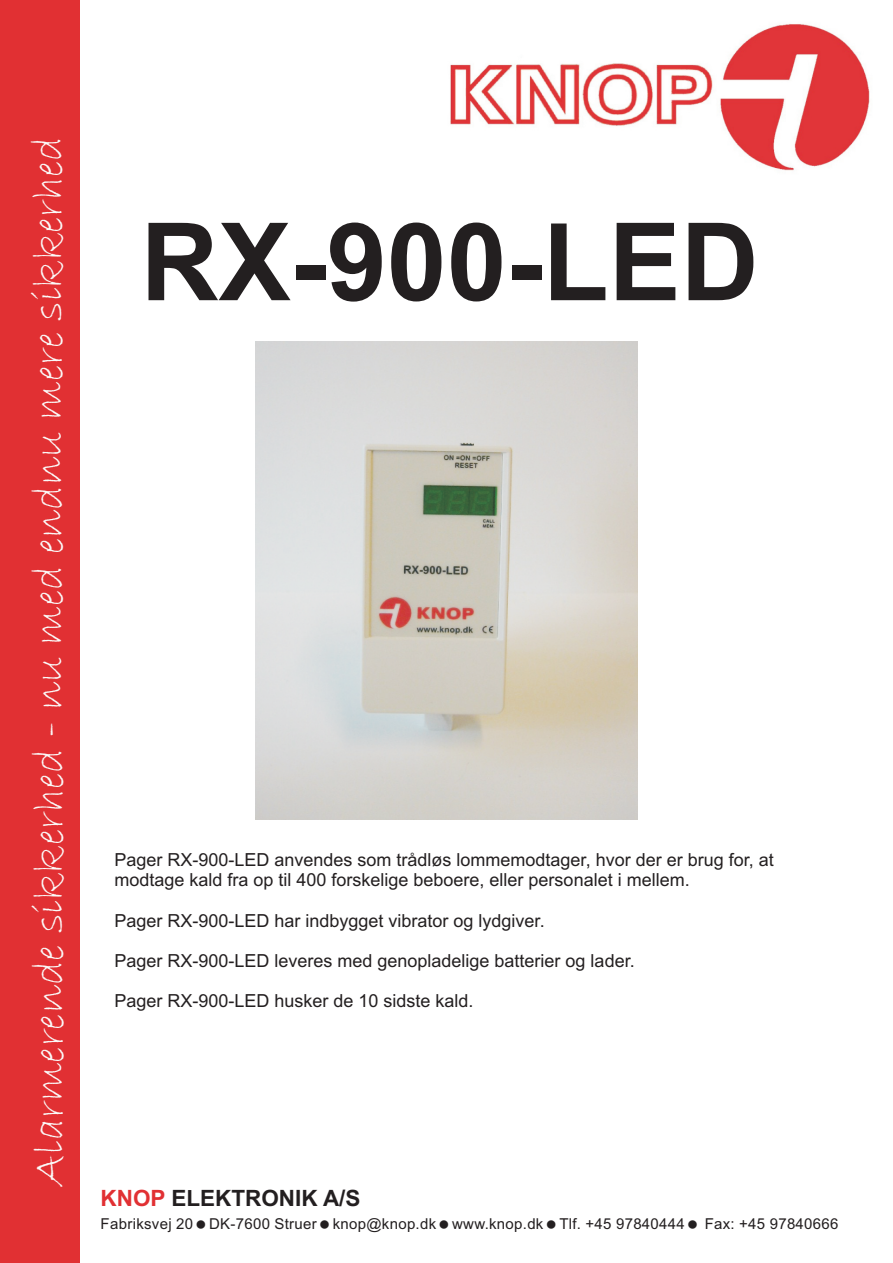
<style>
.page{position:relative;width:893px;height:1263px;background:#fff}
.page>*{position:absolute;margin:0;border:0;box-sizing:border-box;transform-origin:0 0}
.t1{font:700 108px "Arial";color:#231f20}
.t2{font:45px "Bradley Hand ITC";color:#fbf9f8}
.t3{font:700 22.5px "Arial";color:#231f20}
.t4{font:18px/20.1px "Arial";color:#231f20}
.t5{font:15px "Arial";letter-spacing:.02em;color:#231f20}
.s1{color:#e13033}
</style>
<div class="page">
<img style="left:450px;top:24px;width:420px;height:147px">
<img style="left:255px;top:341px;width:382px;height:479px">
<div style="left:0;top:0;width:80px;height:1263px;background:#e13033"></div>
<h2 class="t2" style="left:30px;top:1186px;width:1051px;rotate:-90deg">Alarmerende sikkerhed - nu med endnu mere sikkerhed</h2>
<h1 class="t1" style="left:141px;top:222px;width:620px">RX-900-LED</h1>
<p class="t4" style="left:114px;top:852px;width:661px">Pager RX-900-LED anvendes som trådløs lommemodtager, hvor der er brug for, at modtage kald fra op til 400 forskelige beboere, eller personalet i mellem.</p>
<p class="t4" style="left:114px;top:912px;width:432px">Pager RX-900-LED har indbygget vibrator og lydgiver.</p>
<p class="t4" style="left:114px;top:952px;width:522px">Pager RX-900-LED leveres med genopladelige batterier og lader.</p>
<p class="t4" style="left:114px;top:992px;width:361px">Pager RX-900-LED husker de 10 sidste kald.</p>
<p class="t3" style="left:101px;top:1190px;width:262px"><span class="s1">KNOP</span> ELEKTRONIK A/S</p>
<p class="t5" style="left:101px;top:1218px;width:586px">Fabriksvej 20 DK-7600 Struer knop@knop.dk www.knop.dk Tlf. +45 97840444</p>
<p class="t5" style="left:705px;top:1218px;width:135px">Fax: +45 97840666</p>
</div>
